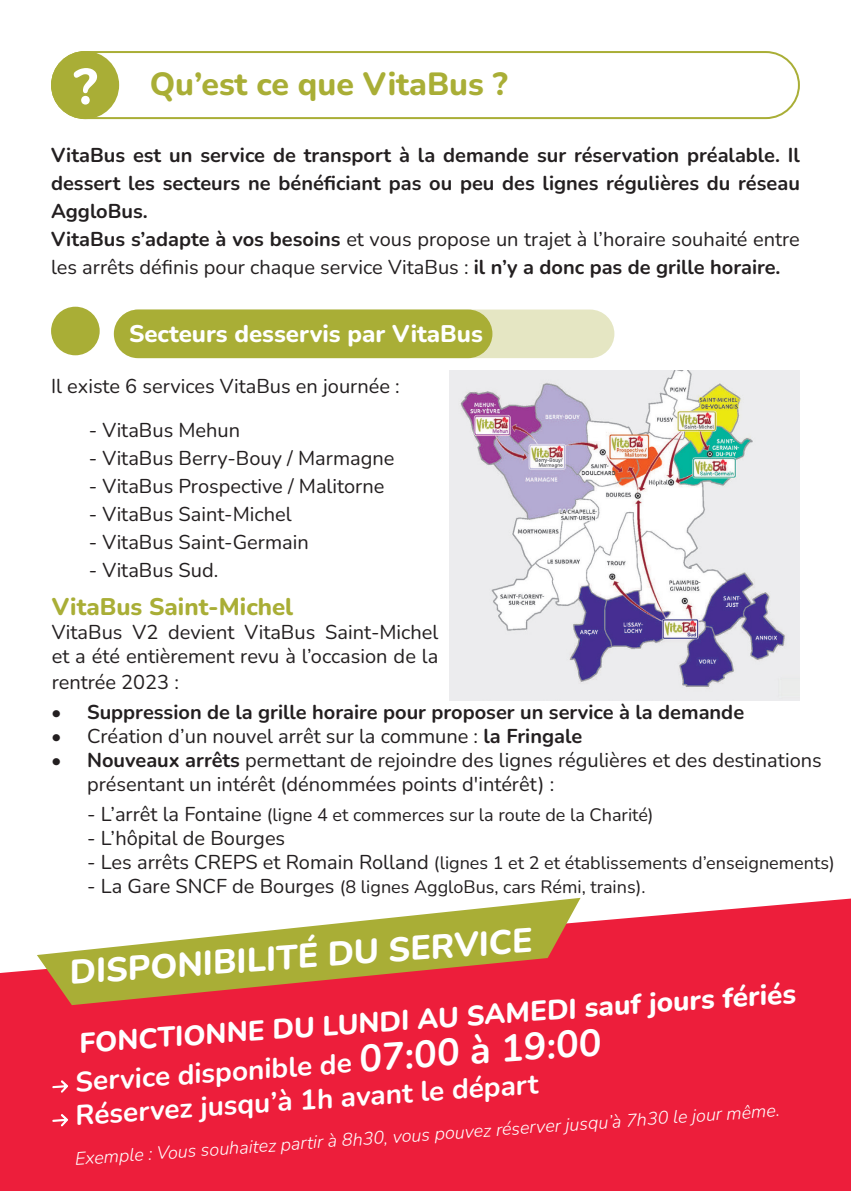
<style>
.page{position:relative;width:851px;height:1191px;background:#fff}
.page>*{position:absolute;margin:0;border:0;box-sizing:border-box;transform-origin:0 0}
.t1{font:800 34px "Nunito";color:#fff}
.Titre{font:800 32px "Nunito";color:#a9ae36}
.t2{font:700 28px "Nunito";color:#fff}
.t3{font:800 28px "Nunito";color:#fff}
.Petit_titre{font:800 24px "Nunito";color:#fff}
.t4{font:800 24px "Nunito";color:#a9ae36}
.Chapeau{font:20px/24px "Nunito";color:#231f20}
.Chapeau-2{font:700 20px/28px "Nunito";color:#231f20;text-align:justify}
.Texte-paragraphe{font:20px "Nunito";color:#231f20}
.t5{font:18px "Nunito";color:#231f20}
.t6{font:italic 300 18px "Nunito";color:#fff}
.s1{font-weight:700}
.s2{font-size:20px}
.s3{font-size:38px}
</style>
<div class="page">
<div style="left:51px;top:51px;width:748px;height:68px;border:2px solid #a9ae36;border-radius:33px"></div>
<div style="left:51px;top:51px;width:68px;height:68px;background:#a9ae36;border-radius:50%"></div>
<svg style="left:74px;top:68px;width:23px;height:37px"></svg>
<div style="left:0;top:898px;width:850px;height:293px;background:#ed1e3b"></div>
<svg style="left:37px;top:897px;width:543px;height:108px"></svg>
<div style="left:114px;top:309px;width:500px;height:49px;background:#e5e6c3;border-radius:24px"></div>
<div style="left:51px;top:307px;width:49px;height:48px;background:#a9ae36;border-radius:50%"></div>
<div style="left:114px;top:309px;width:378px;height:49px;background:#a9ae36;border-radius:24px"></div>
<svg style="left:52px;top:1077px;width:17px;height:17px"></svg>
<svg style="left:52px;top:1111px;width:17px;height:17px"></svg>
<img style="left:450px;top:371px;width:349px;height:329px">
<p class="Titre" style="left:150px;top:61px;width:359px">Qu’est ce que VitaBus ?</p>
<p class="Chapeau-2" style="left:51px;top:140px;width:750px">VitaBus est un service de transport à la demande sur réservation préalable. Il dessert les secteurs ne bénéficiant pas ou peu des lignes régulières du réseau AggloBus.</p>
<p class="Chapeau" style="left:51px;top:224px;width:750px;line-height:28px"><span class="s1">VitaBus s’adapte à vos besoins</span> et vous propose un trajet à l’horaire souhaité entre les arrêts définis pour chaque service VitaBus : <span class="s1">il n’y a donc pas de grille horaire.</span></p>
<p class="Petit_titre" style="left:129px;top:317px;width:355px">Secteurs desservis par VitaBus</p>
<p class="Texte-paragraphe" style="left:51px;top:372px;width:350px">Il existe 6 services VitaBus en journée :</p>
<p class="Texte-paragraphe" style="left:89px;top:416px;width:153px">- VitaBus Mehun</p>
<p class="Texte-paragraphe" style="left:89px;top:444px;width:307px">- VitaBus Berry-Bouy / Marmagne</p>
<p class="Texte-paragraphe" style="left:89px;top:472px;width:297px">- VitaBus Prospective / Malitorne</p>
<p class="Texte-paragraphe" style="left:89px;top:500px;width:204px">- VitaBus Saint-Michel</p>
<p class="Texte-paragraphe" style="left:89px;top:528px;width:221px">- VitaBus Saint-Germain</p>
<p class="Texte-paragraphe" style="left:89px;top:556px;width:131px">- VitaBus Sud.</p>
<p class="t4" style="left:52px;top:590px;width:243px">VitaBus Saint-Michel</p>
<p class="Chapeau" style="left:52px;top:619px;width:388px">VitaBus V2 devient VitaBus Saint-Michel et a été entièrement revu à l’occasion de la</p>
<p class="Chapeau" style="left:52px;top:669px;width:129px">rentrée 2023 :</p>
<p class="Chapeau-2" style="left:51px;top:697px;width:694px">• Suppression de la grille horaire pour proposer un service à la demande</p>
<p class="Chapeau" style="left:51px;top:723px;width:532px">• Création d’un nouvel arrêt sur la commune : <span class="s1">la Fringale</span></p>
<p class="Chapeau" style="left:87px;top:747px;width:736px;text-indent:-36px"><span class="s1">• Nouveaux arrêts</span> permettant de rejoindre des lignes régulières et des destinations présentant un intérêt (dénommées points d'intérêt) :</p>
<p class="t5" style="left:87px;top:802px;width:567px"><span class="s2">- L’arrêt la Fontaine</span> (ligne 4 et commerces sur la route de la Charité)</p>
<p class="Chapeau" style="left:87px;top:825px;width:199px">- L’hôpital de Bourges</p>
<p class="t5" style="left:87px;top:850px;width:749px"><span class="s2">- Les arrêts CREPS et Romain Rolland</span> (lignes 1 et 2 et établissements d’enseignements)</p>
<p class="t5" style="left:87px;top:874px;width:559px"><span class="s2">- La Gare SNCF de Bourges</span> (8 lignes AggloBus, cars Rémi, trains).</p>
<p class="t1" style="left:67px;top:949px;width:465px;rotate:-4deg">DISPONIBILITÉ DU SERVICE</p>
<p class="t3" style="left:78px;top:1023px;width:719px;rotate:-4deg">FONCTIONNE DU LUNDI AU SAMEDI sauf jours fériés</p>
<p class="t2" style="left:74px;top:1062px;width:528px;rotate:-4deg">Service disponible de <span class="s3">07:00 à 19:00</span></p>
<p class="t2" style="left:74px;top:1096px;width:465px;rotate:-4deg">Réservez jusqu’à 1h avant le départ</p>
<p class="t6" style="left:74px;top:1146px;width:708px;rotate:-4deg">Exemple : Vous souhaitez partir à 8h30, vous pouvez réserver jusqu’à 7h30 le jour même.</p>
</div>
